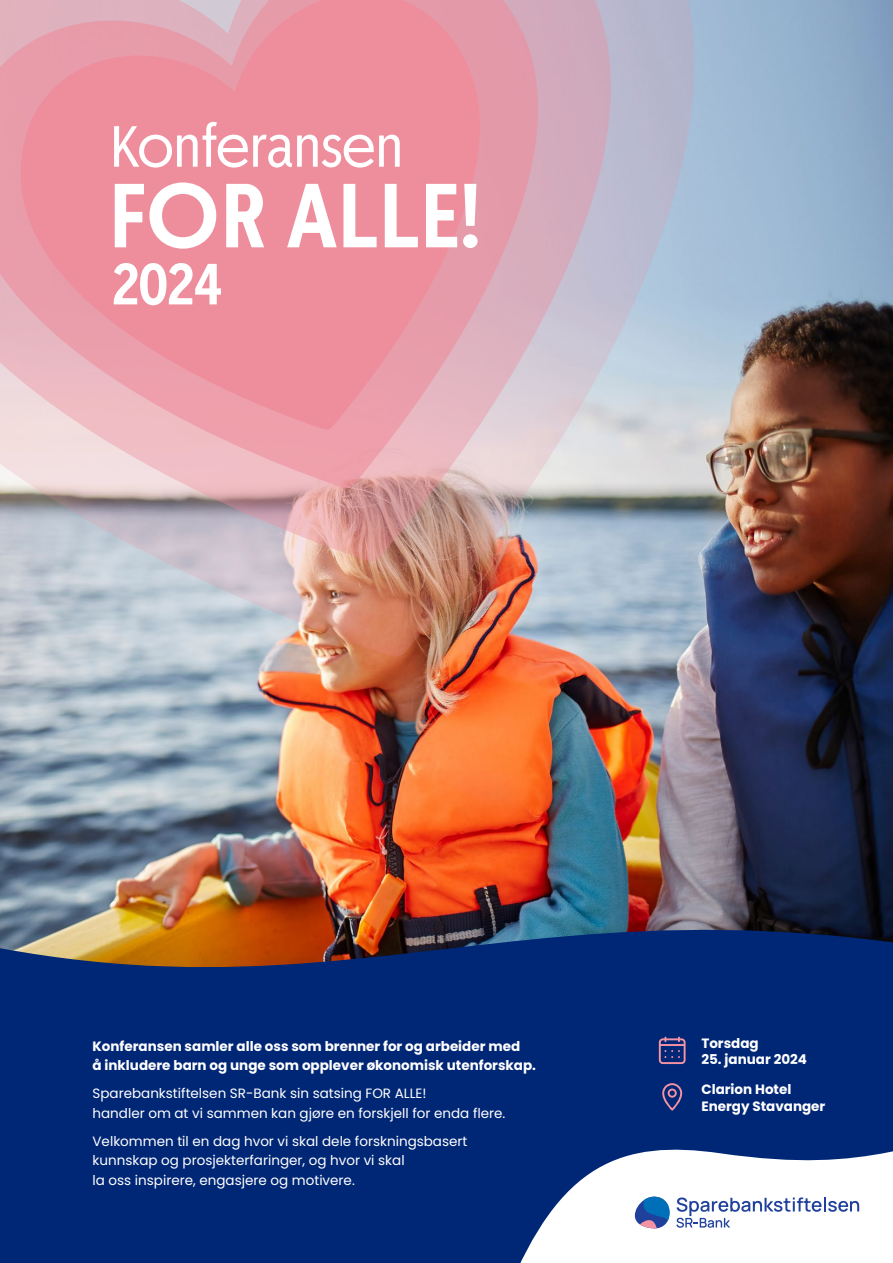
<style>
.page{position:relative;width:893px;height:1263px;background:#fff}
.page>*{position:absolute;margin:0;border:0;box-sizing:border-box;transform-origin:0 0}
.t1{font:500 90.6px "Spare Bank 1 Title";color:#fff}
.t2{font:57.9px "Spare Bank 1 Title";letter-spacing:-.01em;color:#fff}
.t3{font:500 57.9px "Spare Bank 1 Title";color:#fff}
.t4{font:13.5px/19.5px "Poppins";color:#fff}
.t5{font:700 13.5px/16.5px "Poppins";color:#fff}
</style>
<div class="page">
<img style="left:0;top:0;width:893px;height:790px">
<img style="left:0;top:790px;width:893px;height:473px">
<svg style="left:662px;top:1083px;width:21px;height:27px"></svg>
<svg style="left:659px;top:1037px;width:27px;height:27px"></svg>
<svg style="left:454px;top:1125px;width:439px;height:138px"></svg>
<svg style="left:676px;top:1197px;width:183px;height:31px"></svg>
<svg style="left:635px;top:1197px;width:34px;height:31px"></svg>
<img style="left:0;top:0;width:811px;height:657px">
<img style="left:0;top:0;width:704px;height:561px">
<svg style="left:0;top:0;width:613px;height:488px"></svg>
<svg style="left:16px;top:0;width:523px;height:430px;fill:#ee8d9c"></svg>
<p class="t2" style="left:110px;top:108px;width:295px">Konferansen</p>
<p class="t1" style="left:108px;top:156px;width:374px">FOR ALLE!</p>
<p class="t3" style="left:113px;top:246px;width:111px">2024</p>
<p class="t5" style="left:93px;top:1036px;width:445px;line-height:19.5px">Konferansen samler alle oss som brenner for og arbeider med<br>å inkludere barn og unge som opplever økonomisk utenforskap.</p>
<p class="t4" style="left:93px;top:1084px;width:414px">Sparebankstiftelsen SR-Bank sin satsing FOR ALLE!<br>handler om at vi sammen kan gjøre en forskjell for enda flere.</p>
<p class="t4" style="left:93px;top:1131px;width:376px">Velkommen til en dag hvor vi skal dele forskningsbasert kunnskap og prosjekterfaringer, og hvor vi skal<br>la oss inspirere, engasjere og motivere.</p>
<p class="t5" style="left:701px;top:1034px;width:59px">Torsdag</p>
<p class="t5" style="left:701px;top:1051px;width:107px">25. januar 2024</p>
<p class="t5" style="left:701px;top:1081px;width:125px">Clarion Hotel<br>Energy Stavanger</p>
</div>
